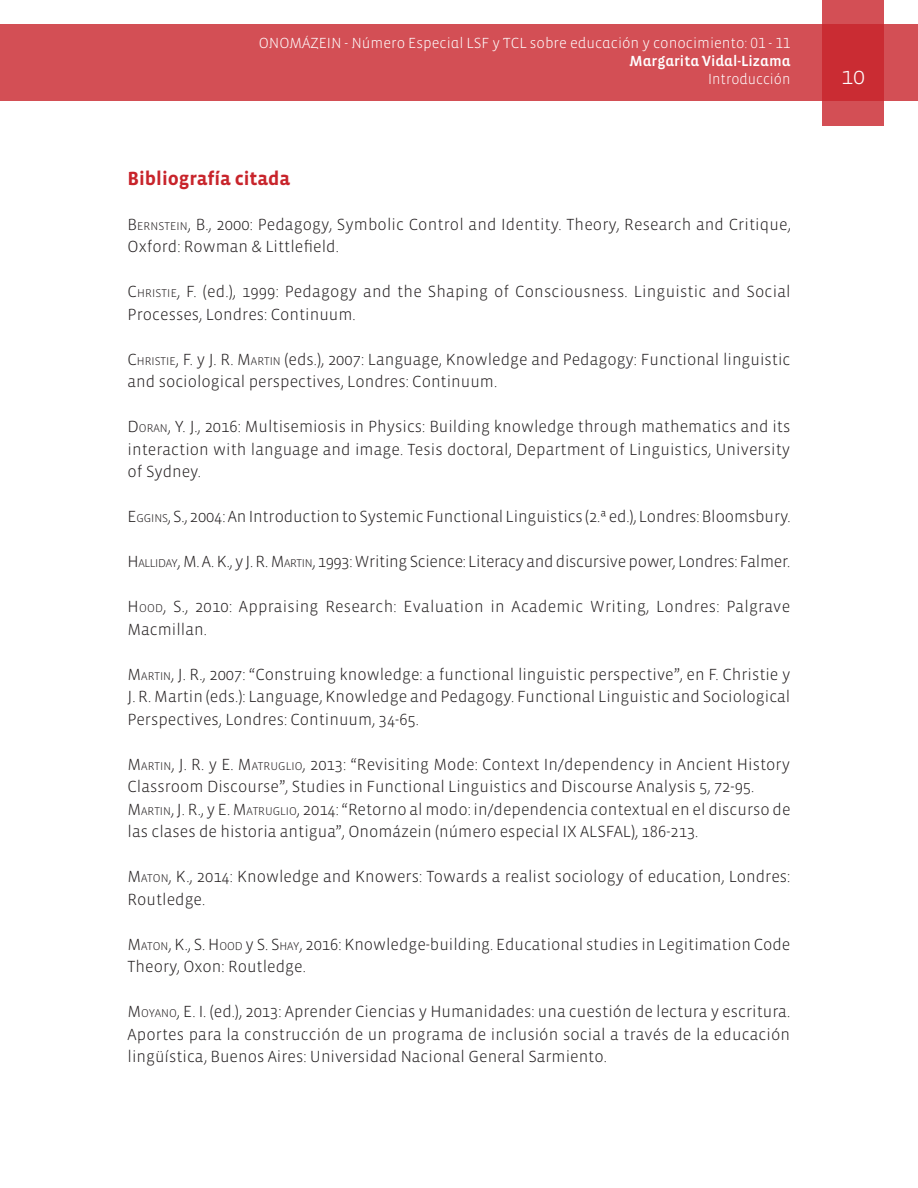
<style>
.page{position:relative;width:918px;height:1188px;background:#fff}
.page>*{position:absolute;margin:0;border:0;box-sizing:border-box;transform-origin:0 0}
.t1{font:300 24px "Vista Sans";color:#fff}
.Títulos{font:700 19.5px "Vista Sans";color:#c8242b}
.Texto_primero{font:300 16.5px/22.5px "Vista Sans";color:#231f20}
.Texto_primero-2{font:300 16.5px "Vista Sans";letter-spacing:-.02em;color:#231f20}
.t2{font:300 15px "Vista Sans Alt";color:#fff}
.t3{font:15px "Vista Sans Alt Med";color:#fff}
.t4{font:300 15px "Vista Sans Alt";color:#fff;scale:.96 1}
.s1{font-style:inherit}
.s2{font-size:11.55px}
</style>
<div class="page">
<div style="left:0;top:25px;width:918px;height:76px;background:#d34f55"></div>
<svg style="left:822px;top:0;width:62px;height:126px;background:#cd3940"></svg>
<p class="t2" style="left:259px;top:36px;width:533px">ONOMÁZEIN - Número Especial LSF y TCL sobre educación y conocimiento: 01 - 11</p>
<p class="t3" style="left:630px;top:54px;width:162px">Margarita Vidal-Lizama</p>
<p class="t4" style="left:708px;top:72px;width:87px">Introducción</p>
<p class="Títulos" style="left:128px;top:168px;width:164px">Bibliografía citada</p>
<p class="Texto_primero" style="left:128px;top:213px;width:665px"><span class="s1">B</span><span class="s2">ERNSTEIN</span>, B., 2000: Pedagogy, Symbolic Control and Identity. Theory, Research and Critique,<br>Oxford: Rowman &amp; Littlefield.</p>
<p class="Texto_primero" style="left:128px;top:281px;width:665px"><span class="s1">C</span><span class="s2">HRISTIE</span>, F. (ed.), 1999: Pedagogy and the Shaping of Consciousness. Linguistic and Social<br>Processes, Londres: Continuum.</p>
<p class="Texto_primero" style="left:128px;top:348px;width:664px"><span class="s1">C</span><span class="s2">HRISTIE</span>, F. y J. R. <span class="s1">M</span><span class="s2">ARTIN</span> (eds.), 2007: Language, Knowledge and Pedagogy: Functional linguistic and sociological perspectives, Londres: Continuum.</p>
<p class="Texto_primero" style="left:128px;top:416px;width:664px;text-align:justify"><span class="s1">D</span><span class="s2">ORAN</span>, Y. J., 2016: Multisemiosis in Physics: Building knowledge through mathematics and its interaction with language and image. Tesis doctoral, Department of Linguistics, University of Sydney.</p>
<p class="Texto_primero" style="left:128px;top:506px;width:665px"><span class="s1">E</span><span class="s2">GGINS</span>, S., 2004: An Introduction to Systemic Functional Linguistics (2.ª ed.), Londres: Bloomsbury.</p>
<p class="Texto_primero-2" style="left:128px;top:553px;width:664px"><span class="s1">H</span> <span class="s2">ALLIDAY</span>, M. A. K., y J. R. <span class="s1">M</span><span class="s2">ARTIN</span>, 1993: Writing Science: Literacy and discursive power, Londres: Falmer.</p>
<p class="Texto_primero" style="left:128px;top:596px;width:664px"><span class="s1">H</span> <span class="s2">OOD</span>, S., 2010: Appraising Research: Evaluation in Academic Writing, Londres: Palgrave<br>Macmillan.</p>
<p class="Texto_primero" style="left:128px;top:663px;width:664px;text-align:justify"><span class="s1">M</span><span class="s2">ARTIN</span>, J. R., 2007: “Construing knowledge: a functional linguistic perspective”, en F. Christie y J. R. Martin (eds.): Language, Knowledge and Pedagogy. Functional Linguistic and Sociological Perspectives, Londres: Continuum, 34-65.</p>
<p class="Texto_primero" style="left:128px;top:753px;width:664px"><span class="s1">M</span><span class="s2">ARTIN</span>, J. R. y E. <span class="s1">M</span><span class="s2">ATRUGLIO</span>, 2013: “Revisiting Mode: Context In/dependency in Ancient History<br>Classroom Discourse”, Studies in Functional Linguistics and Discourse Analysis 5, 72-95.</p>
<p class="Texto_primero" style="left:128px;top:798px;width:665px"><span class="s1">M</span><span class="s2">ARTIN</span>, J. R., y E. <span class="s1">M</span><span class="s2">ATRUGLIO</span>, 2014: “Retorno al modo: in/dependencia contextual en el discurso de las clases de historia antigua”, Onomázein (número especial IX ALSFAL), 186-213.</p>
<p class="Texto_primero" style="left:128px;top:866px;width:664px"><span class="s1">M</span><span class="s2">ATON</span>, K., 2014: Knowledge and Knowers: Towards a realist sociology of education, Londres:<br>Routledge.</p>
<p class="Texto_primero" style="left:128px;top:933px;width:664px"><span class="s1">M</span><span class="s2">ATON</span>, K., S. <span class="s1">H</span> <span class="s2">OOD</span> y S. <span class="s1">S</span> <span class="s2">HAY</span>, 2016: Knowledge-building. Educational studies in Legitimation Code<br>Theory, Oxon: Routledge.</p>
<p class="Texto_primero" style="left:128px;top:1001px;width:664px;text-align:justify"><span class="s1">M</span><span class="s2">OYANO</span>, E. I. (ed.), 2013: Aprender Ciencias y Humanidades: una cuestión de lectura y escritura.<br>Aportes para la construcción de un programa de inclusión social a través de la educación lingüística, Buenos Aires: Universidad Nacional General Sarmiento.</p>
<h1 class="t1" style="left:841px;top:64px;width:25px">10</h1>
</div>
